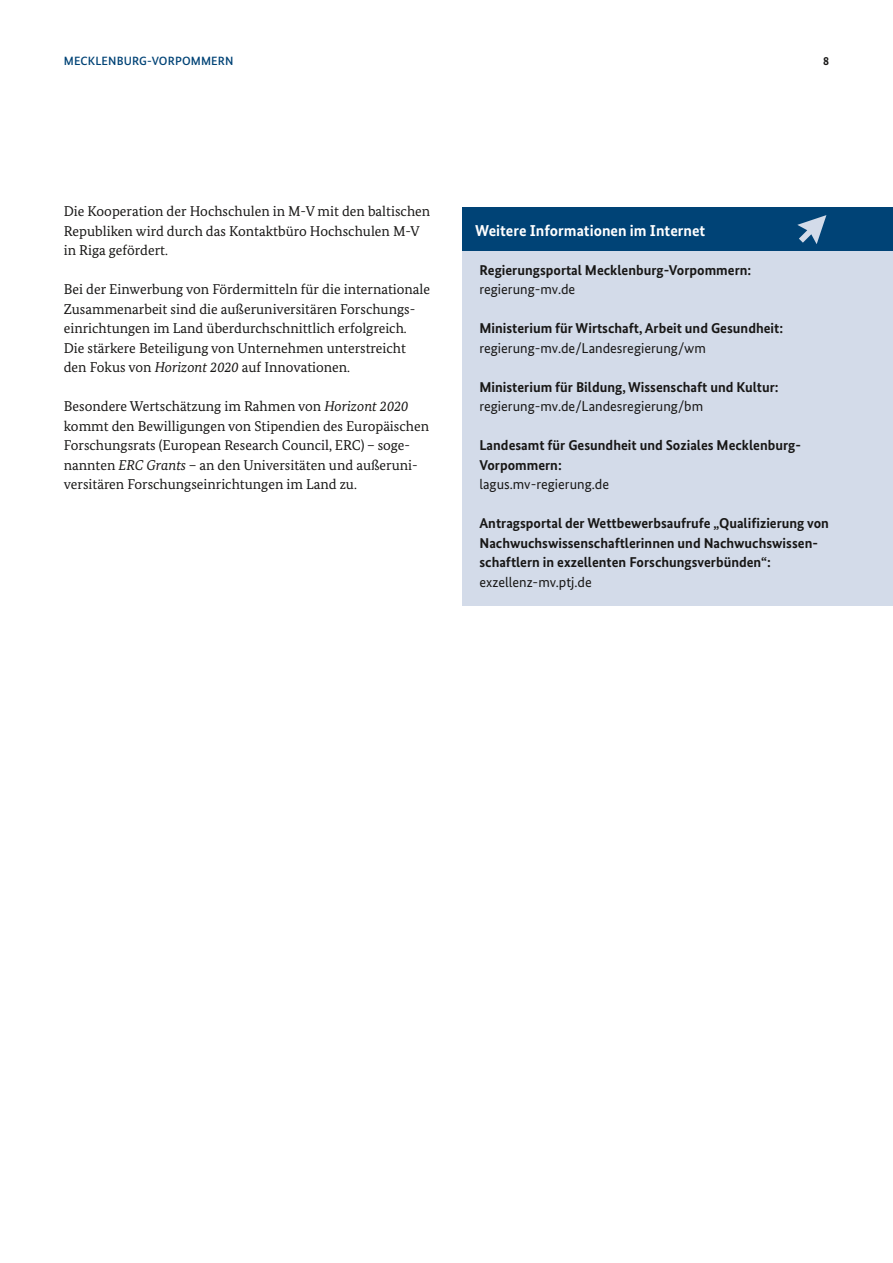
<style>
.page{position:relative;width:893px;height:1263px;background:#fff}
.page>*{position:absolute;margin:0;border:0;box-sizing:border-box;transform-origin:0 0}
.t1{font:700 15.75px "Bundes Sans";color:#fff}
.t2{font:14.25px/19.5px "Bundes Serif";color:#181716}
.t3{font:700 14.25px/19.5px "Bundes Sans";color:#181716}
.t4{font:500 12px "Bundes Sans";letter-spacing:.01em;color:#004376}
.t5{font:700 12px "Bundes Sans";color:#181716}
.s1{font-style:italic}
.s2{font-weight:400}
</style>
<div class="page">
<div style="left:462px;top:250px;width:431px;height:356px;background:#d3dbe9"></div>
<div style="left:462px;top:207px;width:431px;height:43px;background:#004376"></div>
<svg style="left:797px;top:215px;width:29px;height:29px"></svg>
<p class="t4" style="left:64px;top:53px;width:171px">MECKLENBURG-VORPOMMERN</p>
<p class="t5" style="left:823px;top:53px;width:7px">8</p>
<p class="t2" style="left:64px;top:201px;width:368px">Die Kooperation der Hochschulen in M-V mit den baltischen<br>Republiken wird durch das Kontaktbüro Hochschulen M-V in Riga gefördert.</p>
<p class="t2" style="left:64px;top:279px;width:368px">Bei der Einwerbung von Fördermitteln für die internationale Zusammenarbeit sind die außeruniversitären Forschungs&shy;einrichtungen im Land überdurchschnittlich erfolgreich.<br>Die stärkere Beteiligung von Unternehmen unterstreicht den Fokus von <span class="s1">Horizont 2020</span> auf Innovationen.</p>
<p class="t2" style="left:64px;top:396px;width:367px">Besondere Wertschätzung im Rahmen von <span class="s1">Horizont 2020 </span>kommt den Bewilligungen von Stipendien des Europäischen Forschungsrats (European Research Council, ERC) – soge&shy;nannten <span class="s1">ERC Grants</span> – an den Universitäten und außeruni&shy;versitären Forschungseinrichtungen im Land zu.</p>
<h2 class="t1" style="left:475px;top:220px;width:232px">Weitere Informationen im Internet</h2>
<p class="t3" style="left:479px;top:260px;width:273px">Regierungsportal Mecklenburg-Vorpommern: <span class="s2">regierung-mv.de</span></p>
<p class="t3" style="left:479px;top:318px;width:305px">Ministerium für Wirtschaft, Arbeit und Gesundheit: <span class="s2">regierung-mv.de/Landesregierung/wm</span></p>
<p class="t3" style="left:479px;top:377px;width:301px">Ministerium für Bildung, Wissenschaft und Kultur: <span class="s2">regierung-mv.de/Landesregierung/bm</span></p>
<p class="t3" style="left:479px;top:435px;width:323px">Landesamt für Gesundheit und Soziales Mecklenburg-<br>Vorpommern:<br><span class="s2">lagus.mv-regierung.de</span></p>
<p class="t3" style="left:479px;top:513px;width:351px">Antragsportal der Wettbewerbsaufrufe „Qualifizierung von Nachwuchswissenschaftlerinnen und Nachwuchswissen&shy;schaftlern in exzellenten Forschungsverbünden“: <span class="s2">exzellenz-mv.ptj.de</span></p>
</div>
